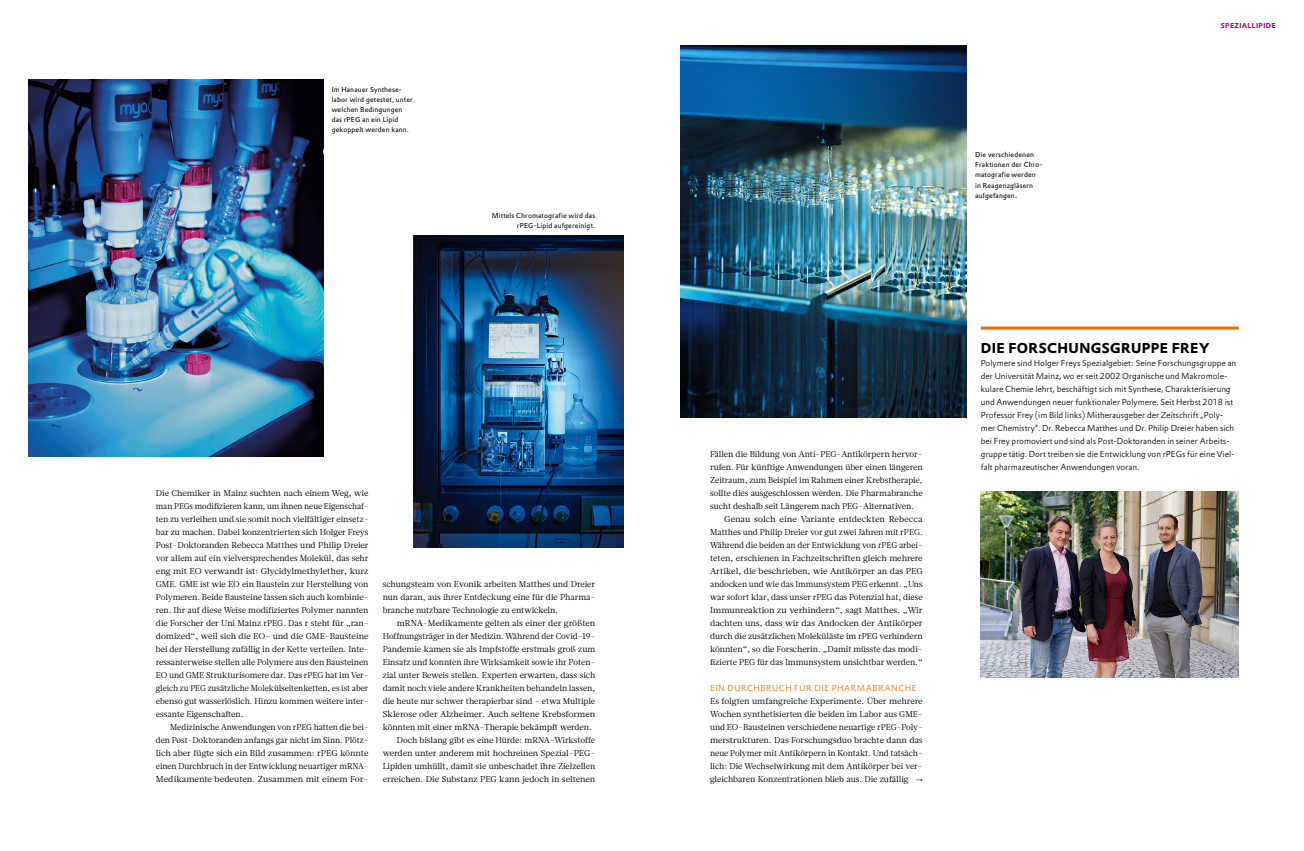
<style>
.page{position:relative;width:1304px;height:851px;background:#fff}
.page>*{position:absolute;margin:0;border:0;box-sizing:border-box;transform-origin:0 0}
.HL_Prok_14-19_5{font:700 14px "Evonik Prokyon";letter-spacing:.03em;color:#000}
.BO_Glosa_oE_8_5-13{font:8.5px/13px "Glosa Text";letter-spacing:-.01em;color:#000;text-align:justify}
.BO_Glosa_mE_8_5-13{font:8.5px/13px "Glosa Text";letter-spacing:-.01em;color:#000;text-align:justify}
.BO_Glosa_mE_8_5-13-2{font:8.5px/13px "Glosa Text";letter-spacing:-.01em;color:#000;text-align:justify;scale:1.05 1}
.BO_Prok_8_5-13{font:300 8.5px/13px "Evonik Prokyon";color:#000}
.BO_Glosa_mE_8_5-13-3{font:8.5px/13px "Glosa Text";letter-spacing:-.01em;color:#000;scale:.96 1}
.ZT-Prok-8_5{font:300 8.5px "Evonik Prokyon";letter-spacing:.065em;color:#ed6c00}
.Pfeil{font:300 8.5px "Evonik Prokyon";color:#000}
.BU-rechts{font:7px/10px "Evonik Prokyon";letter-spacing:.02em;color:#000}
.t1{font:700 7px "Evonik Prokyon";letter-spacing:.05em;color:#981580}
</style>
<div class="page">
<img style="left:28px;top:79px;width:295px;height:377px">
<img style="left:414px;top:235px;width:210px;height:312px">
<img style="left:680px;top:45px;width:287px;height:372px">
<img style="left:981px;top:491px;width:258px;height:186px">
<hr style="left:981px;top:326px;width:258px;height:3px;background:#ed6c00">
<p class="BU-rechts" style="left:332px;top:84px;width:83px">Im Hanauer Synthese&shy;labor wird getestet, unter welchen Bedingungen das rPEG an ein Lipid gekoppelt werden kann.</p>
<p class="BU-rechts" style="left:492px;top:210px;width:105px;text-align:right">Mittels Chromatografie wird das rPEG-Lipid aufgereinigt.</p>
<p class="BO_Glosa_oE_8_5-13" style="left:156px;top:486px;width:214px">Die Chemiker in Mainz suchten nach einem Weg, wie man PEGs modifizieren kann, um ihnen neue Eigenschaf&shy;ten zu verleihen und sie somit noch vielfältiger einsetz&shy;bar zu machen. Dabei konzentrierten sich Holger Freys Post- Doktoranden Rebecca Matthes und Philip Dreier vor allem auf ein vielversprechendes Molekül, das sehr eng mit EO verwandt ist: Glycidylmethylether, kurz GME. GME ist wie EO ein Baustein zur Herstellung von Polymeren. Beide Bausteine lassen sich auch kombinie&shy;ren. Ihr auf diese Weise modifiziertes Polymer nannten die Forscher der Uni Mainz rPEG. Das r steht für „ran&shy;domized“, weil sich die EO- und die GME- Bausteine bei der Herstellung zufällig in der Kette verteilen. Inte&shy;ressanterweise stellen alle Polymere aus den Bausteinen EO und GME Strukturisomere dar. Das rPEG hat im Ver&shy;gleich zu PEG zusätzliche Molekülseitenketten, es ist aber ebenso gut wasserlöslich. Hinzu kommen weitere inter&shy;essante Eigenschaften.</p>
<p class="BO_Glosa_mE_8_5-13-3" style="left:156px;top:720px;width:223px;text-indent:14px">Medizinische Anwendungen von rPEG hatten die bei&shy;den Post- Doktoranden anfangs gar nicht im Sinn. Plötz&shy;lich aber fügte sich ein Bild zusammen: rPEG könnte einen Durchbruch in der Entwicklung neuartiger mRNA-Medikamente bedeuten. Zusammen mit einem For-</p>
<p class="BO_Glosa_mE_8_5-13" style="left:383px;top:577px;width:214px">schungsteam von Evonik arbeiten Matthes und Dreier nun daran, aus ihrer Entdeckung eine für die Pharma&shy;branche nutzbare Technologie zu entwickeln.</p>
<p class="BO_Glosa_mE_8_5-13" style="left:383px;top:616px;width:214px;text-align:left;text-indent:14px">mRNA- Medikamente gelten als einer der größten Hoffnungsträger in der Medizin. Während der Covid- 19- Pandemie kamen sie als Impfstoffe erstmals groß zum Einsatz und konnten ihre Wirksamkeit sowie ihr Poten&shy;zial unter Beweis stellen. Experten erwarten, dass sich damit noch viele andere Krankheiten behandeln lassen, die heute nur schwer therapierbar sind – etwa Multiple Sklerose oder Alzheimer. Auch seltene Krebsformen könnten mit einer mRNA- Therapie bekämpft werden.</p>
<p class="BO_Glosa_mE_8_5-13" style="left:383px;top:733px;width:214px;text-align:left;text-indent:14px">Doch bislang gibt es eine Hürde: mRNA- Wirkstoffe werden unter anderem mit hochreinen Spezial- PEG-Lipiden umhüllt, damit sie unbeschadet ihre Zielzellen erreichen. Die Substanz PEG kann jedoch in seltenen</p>
<p class="BU-rechts" style="left:975px;top:149px;width:69px">Die verschiedenen<br>Fraktionen der Chro&shy;matografie werden in Reagenzgläsern aufgefangen.</p>
<p class="t1" style="left:1221px;top:20px;width:56px">SPEZIALLIPIDE</p>
<p class="BO_Glosa_mE_8_5-13" style="left:710px;top:447px;width:214px">Fällen die Bildung von Anti- PEG- Antikörpern hervor&shy;rufen. Für künftige Anwendungen über einen längeren Zeitraum, zum Beispiel im Rahmen einer Krebstherapie, sollte dies ausgeschlossen werden. Die Pharmabranche sucht deshalb seit Längerem nach PEG- Alternativen.</p>
<p class="BO_Glosa_mE_8_5-13-2" style="left:710px;top:512px;width:204px;text-indent:14px">Genau solch eine Variante entdeckten Rebecca Matthes und Philip Dreier vor gut zwei Jahren mit rPEG.<br>Während die beiden an der Entwicklung von rPEG arbei&shy;teten, erschienen in Fachzeitschriften gleich mehrere Artikel, die beschrieben, wie Antikörper an das PEG andocken und wie das Immunsystem PEG erkennt. „Uns war sofort klar, dass unser rPEG das Potenzial hat, diese Immunreaktion zu verhindern“, sagt Matthes. „Wir dachten uns, dass wir das Andocken der Antikörper durch die zusätzlichen Moleküläste im rPEG verhindern könnten“, so die Forscherin. „Damit müsste das modi&shy;fizierte PEG für das Immunsystem unsichtbar werden.“</p>
<p class="ZT-Prok-8_5" style="left:710px;top:681px;width:208px">EIN DURCHBRUCH FÜR DIE PHARMABRANCHE</p>
<p class="BO_Glosa_oE_8_5-13" style="left:710px;top:694px;width:214px;text-align:left">Es folgten umfangreiche Experimente. Über mehrere Wochen synthetisierten die beiden im Labor aus GME&shy;und EO- Bausteinen verschiedene neuartige rPEG- Poly&shy;merstrukturen. Das Forschungsduo brachte dann das neue Polymer mit Antikörpern in Kontakt. Und tatsäch&shy;lich: Die Wechselwirkung mit dem Antikörper bei ver&shy;gleichbaren Konzentrationen blieb aus. Die zufällig</p>
<p class="Pfeil" style="left:917px;top:773px;width:8px">→</p>
<p class="HL_Prok_14-19_5" style="left:981px;top:336px;width:230px">DIE FORSCHUNGSGRUPPE FREY</p>
<p class="BO_Prok_8_5-13" style="left:981px;top:355px;width:257px">Polymere sind Holger Freys Spezialgebiet: Seine Forschungsgruppe an der Universität Mainz, wo er seit 2002 Organische und Makromole&shy;kulare Chemie lehrt, beschäftigt sich mit Synthese, Charakterisierung und Anwendungen neuer funktionaler Polymere. Seit Herbst 2018 ist Professor Frey (im Bild links) Mitherausgeber der Zeitschrift „Poly&shy;mer Chemistry“. Dr. Rebecca Matthes und Dr. Philip Dreier haben sich bei Frey promoviert und sind als Post-Doktoranden in seiner Arbeits&shy;gruppe tätig. Dort treiben sie die Entwicklung von rPEGs für eine Viel&shy;falt pharmazeutischer Anwendungen voran.</p>
</div>
